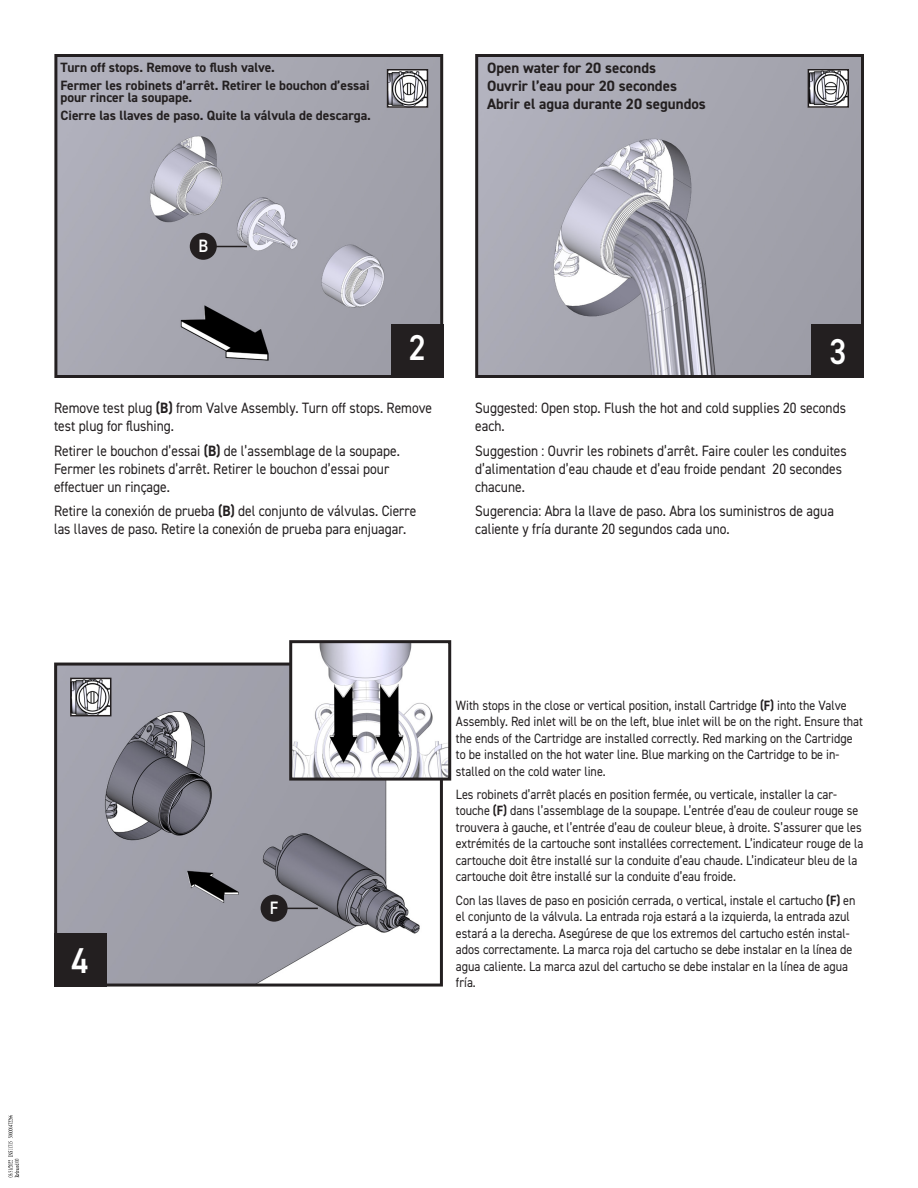
<style>
.page{position:relative;width:918px;height:1188px;background:#fff}
.page>*{position:absolute;margin:0;border:0;box-sizing:border-box;transform-origin:0 0}
.t1{font:600 36px "DIN2014";color:#fff;scale:.9 1}
.t2{font:600 18px "DIN2014";color:#fff;scale:.9 1}
.t3{font:15px/18px "DIN2014";color:#231f20;scale:.9 1}
.t4{font:700 15px/18px "DIN2014";color:#231f20}
.t5{font:13.5px/16.5px "DIN2014";color:#231f20;scale:.9 1}
.t6{font:700 13.5px/18px "DIN2014";color:#231f20}
.s1{font-weight:700}
</style>
<div class="page">
<svg style="left:54px;top:54px;width:390px;height:324px;background:#a3a3ad"></svg>
<svg style="left:475px;top:54px;width:389px;height:324px;background:#a5a4af"></svg>
<img style="left:811px;top:72px;width:35px;height:33px">
<div style="left:808px;top:69px;width:41px;height:39px;border:2px solid #231f20"></div>
<img style="left:390px;top:72px;width:35px;height:33px">
<div style="left:387px;top:69px;width:41px;height:39px;border:2px solid #231f20"></div>
<div style="left:391px;top:324px;width:52px;height:54px;background:#231f20"></div>
<div style="left:812px;top:324px;width:52px;height:54px;background:#231f20"></div>
<div style="left:190px;top:233px;width:27px;height:27px;background:#231f20;border-radius:50%"></div>
<hr style="left:216px;top:246px;width:31px;height:1px;background:#231f20">
<svg style="left:54px;top:662px;width:389px;height:325px"></svg>
<svg style="left:288px;top:640px;width:164px;height:142px"></svg>
<div style="left:261px;top:895px;width:27px;height:27px;background:#231f20;border-radius:50%"></div>
<hr style="left:287px;top:908px;width:31px;height:1px;background:#231f20">
<img style="left:73px;top:681px;width:35px;height:32px">
<div style="left:70px;top:678px;width:41px;height:38px;border:2px solid #231f20"></div>
<div style="left:54px;top:933px;width:52px;height:54px;background:#231f20"></div>
<svg style="left:8px;top:1115px;width:11px;height:62px"></svg>
<p class="t6" style="left:60px;top:58px;width:311px">Turn off stops. Remove to flush valve.<br>Fermer les robinets d’arrêt. Retirer le bouchon d’essai</p>
<p class="t6" style="left:60px;top:88px;width:312px">pour rincer la soupape.<br>Cierre las llaves de paso. Quite la válvula de descarga.</p>
<p class="t4" style="left:487px;top:59px;width:220px">Open water for 20 seconds<br>Ouvrir l’eau pour 20 secondes<br>Abrir el agua durante 20 segundos</p>
<h2 class="t2" style="left:198px;top:234px;width:12px">B</h2>
<h1 class="t1" style="left:409px;top:324px;width:20px">2</h1>
<h1 class="t1" style="left:829px;top:328px;width:20px">3</h1>
<p class="t3" style="left:54px;top:398px;width:422px">Remove test plug <span class="s1">(B)</span> from Valve Assembly. Turn off stops. Remove test plug for flushing.</p>
<p class="t3" style="left:54px;top:441px;width:386px">Retirer le bouchon d’essai <span class="s1">(B)</span> de l’assemblage de la soupape.<br>Fermer les robinets d’arrêt. Retirer le bouchon d’essai pour effectuer un rinçage.</p>
<p class="t3" style="left:54px;top:502px;width:404px">Retire la conexión de prueba <span class="s1">(B)</span> del conjunto de válvulas. Cierre las llaves de paso. Retire la conexión de prueba para enjuagar.</p>
<p class="t3" style="left:475px;top:398px;width:414px">Suggested: Open stop. Flush the hot and cold supplies 20 seconds each.</p>
<p class="t3" style="left:475px;top:441px;width:414px">Suggestion : Ouvrir les robinets d’arrêt. Faire couler les conduites d’alimentation d’eau chaude et d’eau froide pendant 20 secondes chacune.</p>
<p class="t3" style="left:475px;top:502px;width:400px">Sugerencia: Abra la llave de paso. Abra los suministros de agua caliente y fría durante 20 segundos cada uno.</p>
<h1 class="t1" style="left:72px;top:936px;width:20px">4</h1>
<h2 class="t2" style="left:270px;top:896px;width:11px">F</h2>
<p class="t5" style="left:456px;top:696px;width:454px">With stops in the close or vertical position, install Cartridge <span class="s1">(F)</span> into the Valve Assembly. Red inlet will be on the left, blue inlet will be on the right. Ensure that the ends of the Cartridge are installed correctly. Red marking on the Cartridge to be installed on the hot water line. Blue marking on the Cartridge to be in&shy;stalled on the cold water line.</p>
<p class="t5" style="left:456px;top:786px;width:454px">Les robinets d’arrêt placés en position fermée, ou verticale, installer la car&shy;touche <span class="s1">(F)</span> dans l’assemblage de la soupape. L’entrée d’eau de couleur rouge se trouvera à gauche, et l’entrée d’eau de couleur bleue, à droite. S’assurer que les extrémités de la cartouche sont installées correctement. L’indicateur rouge de la cartouche doit être installé sur la conduite d’eau chaude. L’indicateur bleu de la cartouche doit être installé sur la conduite d’eau froide.</p>
<p class="t5" style="left:456px;top:891px;width:446px">Con las llaves de paso en posición cerrada, o vertical, instale el cartucho <span class="s1">(F)</span> en el conjunto de la válvula. La entrada roja estará a la izquierda, la entrada azul estará a la derecha. Asegúrese de que los extremos del cartucho estén instal&shy;ados correctamente. La marca roja del cartucho se debe instalar en la línea de agua caliente. La marca azul del cartucho se debe instalar en la línea de agua fría.</p>
</div>
